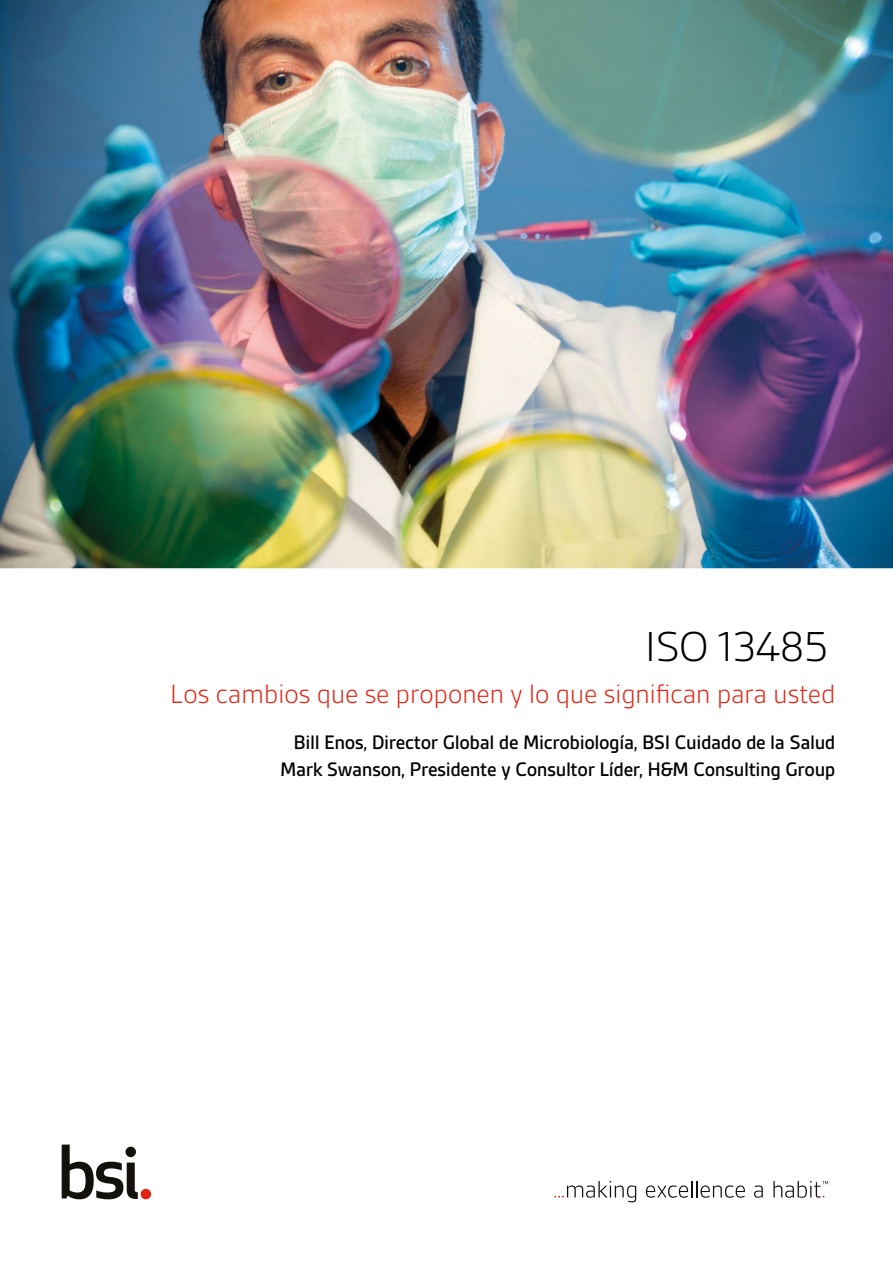
<style>
.page{position:relative;width:893px;height:1263px;background:#fff}
.page>*{position:absolute;margin:0;border:0;box-sizing:border-box;transform-origin:0 0}
.t1{font:300 45px "BSI Gesta";letter-spacing:-.02em;color:#000}
.t2{font:300 28.5px "BSI Gesta";letter-spacing:-.02em;color:#e42313}
.t3{font:500 21px/27px "BSI Gesta";letter-spacing:-.02em;color:#000;text-align:right}
</style>
<div class="page">
<img style="left:0;top:0;width:893px;height:569px">
<svg style="left:62px;top:1144px;width:76px;height:55px"></svg>
<div style="left:141px;top:1189px;width:10px;height:10px;background:#e42313;border-radius:50%"></div>
<svg style="left:554px;top:1181px;width:82px;height:21px"></svg>
<svg style="left:646px;top:1181px;width:99px;height:17px"></svg>
<svg style="left:754px;top:1185px;width:9px;height:13px"></svg>
<svg style="left:773px;top:1181px;width:55px;height:17px"></svg>
<h1 class="t1" style="left:645px;top:623px;width:185px">ISO 13485</h1>
<h2 class="t2" style="left:170px;top:679px;width:667px">Los cambios que se proponen y lo que significan para usted</h2>
<p class="t3" style="left:280px;top:729px;width:557px">Bill Enos, Director Global de Microbiología, BSI Cuidado de la Salud<br>Mark Swanson, Presidente y Consultor Líder, H&amp;M Consulting Group</p>
</div>
